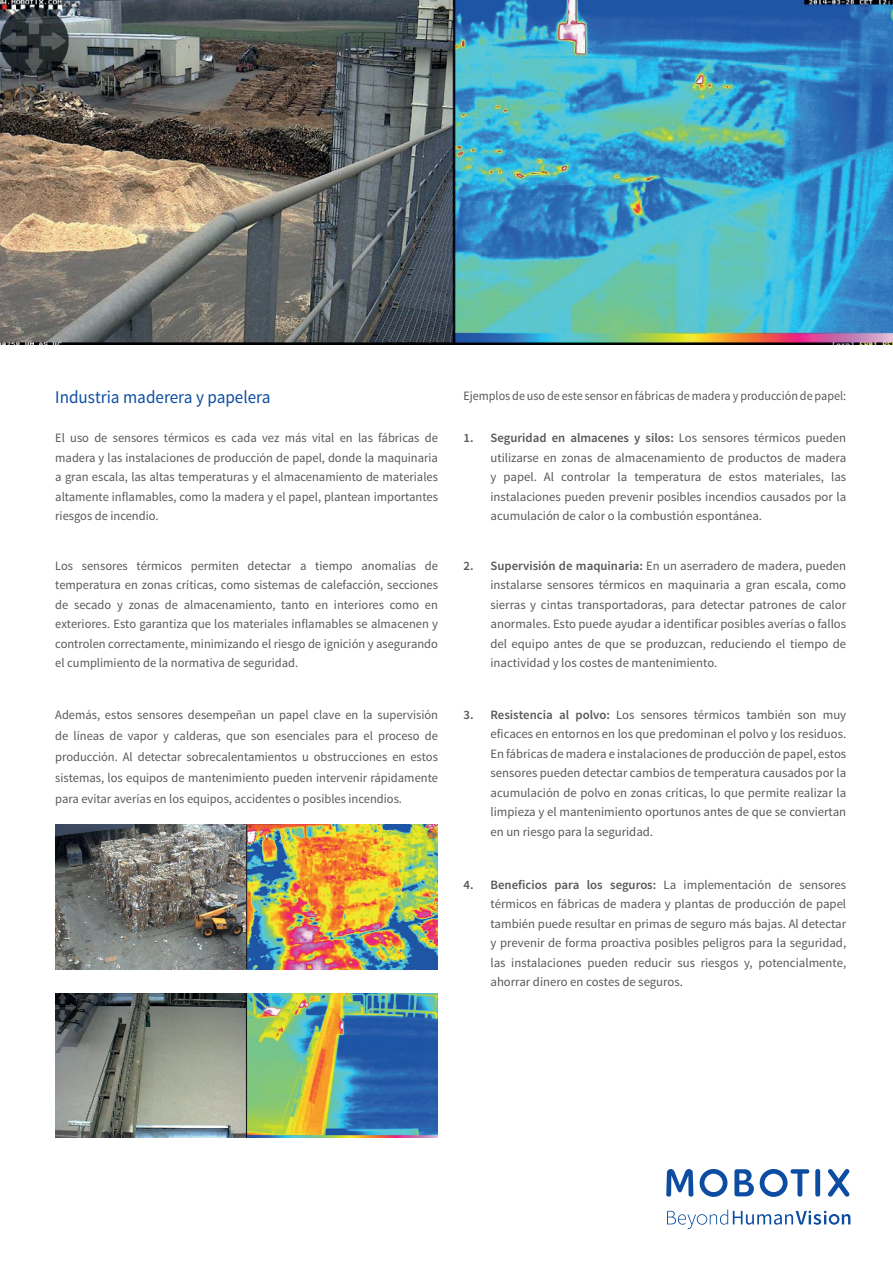
<style>
.page{position:relative;width:893px;height:1263px;background:#fff}
.page>*{position:absolute;margin:0;border:0;box-sizing:border-box;transform-origin:0 0}
.t1{font:18px "Source Sans Pro";color:#0d4da1;scale:.95 1}
.t2{font:12.75px/19.5px "Source Sans Pro";color:#57585a;text-align:justify}
.t3{font:12.75px "Source Sans Pro";color:#57585a;scale:.95 1}
.s1{font-weight:600}
</style>
<div class="page">
<svg style="left:666px;top:1169px;width:27px;height:27px"></svg>
<svg style="left:734px;top:1169px;width:20px;height:27px"></svg>
<div style="left:815px;top:1169px;width:5px;height:27px;background:#0d4da1;border-radius:2px"></div>
<svg style="left:828px;top:1169px;width:21px;height:27px"></svg>
<svg style="left:700px;top:1169px;width:27px;height:28px"></svg>
<svg style="left:760px;top:1169px;width:49px;height:28px"></svg>
<svg style="left:667px;top:1209px;width:183px;height:20px"></svg>
<img style="left:0;top:1px;width:893px;height:343px">
<img style="left:55px;top:993px;width:383px;height:145px">
<img style="left:55px;top:825px;width:383px;height:144px">
<hr style="left:246px;top:825px;width:1px;height:144px;background:#231f20">
<h1 class="t1" style="left:55px;top:385px;width:228px">Industria maderera y papelera</h1>
<p class="t2" style="left:55px;top:428px;width:384px">El uso de sensores térmicos es cada vez más vital en las fábricas de madera y las instalaciones de producción de papel, donde la maquinaria a gran escala, las altas temperaturas y el almacenamiento de materiales altamente inflamables, como la madera y el papel, plantean importantes riesgos de incendio.</p>
<p class="t2" style="left:55px;top:556px;width:384px">Los sensores térmicos permiten detectar a tiempo anomalías de temperatura en zonas críticas, como sistemas de calefacción, secciones de secado y zonas de almacenamiento, tanto en interiores como en exteriores. Esto garantiza que los materiales inflamables se almacenen y controlen correctamente, minimizando el riesgo de ignición y asegurando el cumplimiento de la normativa de seguridad.</p>
<p class="t2" style="left:55px;top:704px;width:384px;line-height:21px">Además, estos sensores desempeñan un papel clave en la supervisión de líneas de vapor y calderas, que son esenciales para el proceso de producción. Al detectar sobrecalentamientos u obstrucciones en estos sistemas, los equipos de mantenimiento pueden intervenir rápidamente para evitar averías en los equipos, accidentes o posibles incendios.</p>
<p class="t3" style="left:463px;top:388px;width:404px">Ejemplos de uso de este sensor en fábricas de madera y producción de papel:</p>
<p class="t2" style="left:490px;top:428px;width:357px;text-indent:-27px"><span class="s1">1. Seguridad en almacenes y silos:</span> Los sensores térmicos pueden utilizarse en zonas de almacenamiento de productos de madera y papel. Al controlar la temperatura de estos materiales, las instalaciones pueden prevenir posibles incendios causados por la acumulación de calor o la combustión espontánea.</p>
<p class="t2" style="left:490px;top:556px;width:357px;text-indent:-27px"><span class="s1">2. Supervisión de maquinaria:</span> En un aserradero de madera, pueden instalarse sensores térmicos en maquinaria a gran escala, como sierras y cintas transportadoras, para detectar patrones de calor anormales. Esto puede ayudar a identificar posibles averías o fallos del equipo antes de que se produzcan, reduciendo el tiempo de inactividad y los costes de mantenimiento.</p>
<p class="t2" style="left:490px;top:705px;width:357px;text-indent:-27px"><span class="s1">3. Resistencia al polvo:</span> Los sensores térmicos también son muy eficaces en entornos en los que predominan el polvo y los residuos.<br>En fábricas de madera e instalaciones de producción de papel, estos sensores pueden detectar cambios de temperatura causados por la acumulación de polvo en zonas críticas, lo que permite realizar la limpieza y el mantenimiento oportunos antes de que se conviertan en un riesgo para la seguridad.</p>
<p class="t2" style="left:490px;top:875px;width:357px;text-indent:-27px"><span class="s1">4. Beneficios para los seguros:</span> La implementación de sensores térmicos en fábricas de madera y plantas de producción de papel también puede resultar en primas de seguro más bajas. Al detectar y prevenir de forma proactiva posibles peligros para la seguridad, las instalaciones pueden reducir sus riesgos y, potencialmente, ahorrar dinero en costes de seguros.</p>
</div>
